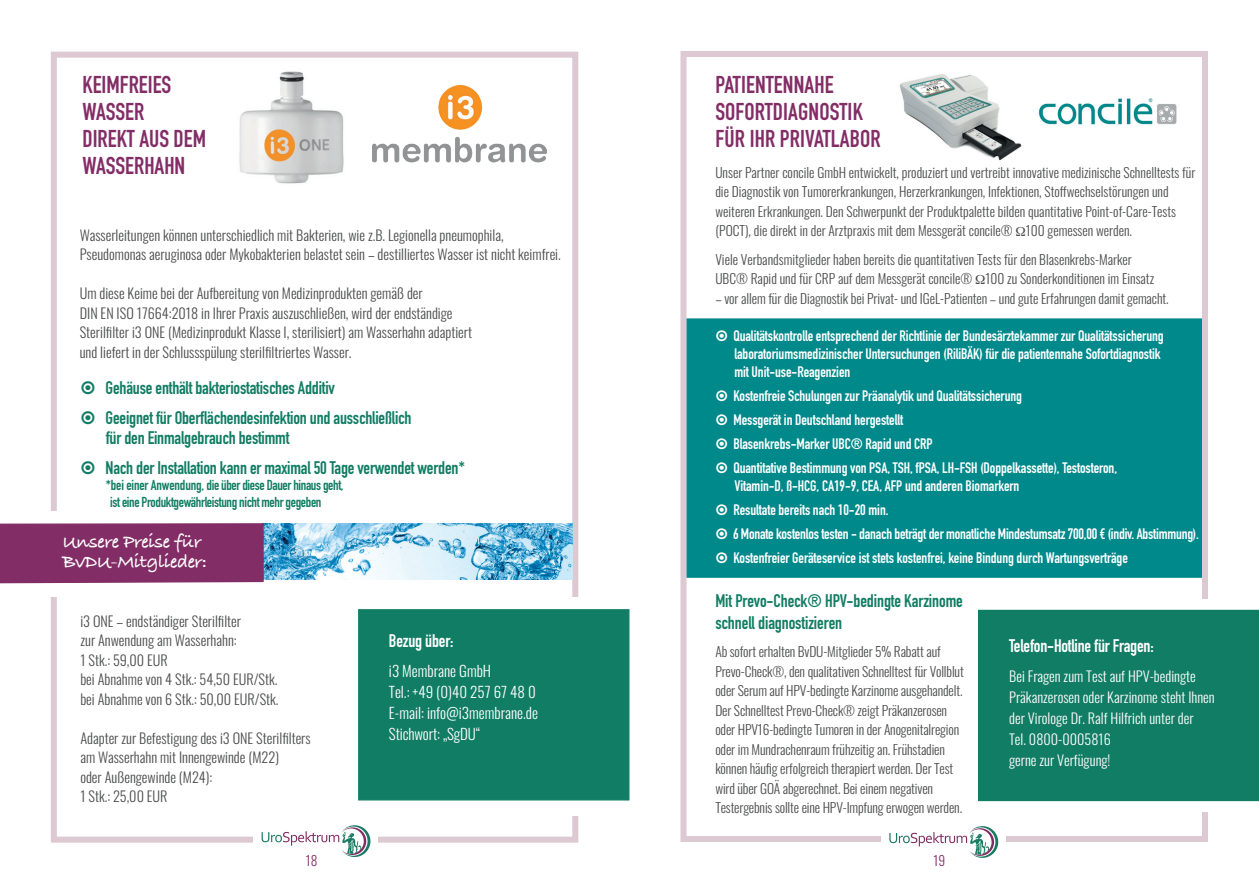
<style>
.page{position:relative;width:1259px;height:893px;background:#fff}
.page>*{position:absolute;margin:0;border:0;box-sizing:border-box;transform-origin:0 0}
.t1{font:700 24px/27px "DIN Condensed";color:#832d66}
.t2{font:700 19.5px/20.2px "Bradley Hand ITCTT";letter-spacing:-.02em;color:#fff}
.t3{font:700 18px/30px "DIN Condensed";letter-spacing:-.01em;color:#117d64}
.t4{font:700 18px "DIN Condensed";letter-spacing:-.01em;color:#fff}
.t5{font:700 15px/24px "DIN Condensed";letter-spacing:-.005em;color:#fff}
.t6{font:300 15px/21px "Oswald";color:#fff}
.t7{font:300 14.25px/19.5px "Oswald";color:#4b4c4d}
.t8{font:300 14.25px/21px "Oswald";color:#fff}
.t9{font:700 14.25px/16.5px "DIN Condensed";letter-spacing:-.025em;color:#117d64}
.t10{font:300 13.5px/19.5px "Oswald";letter-spacing:-.005em;color:#4b4c4d}
.t11{font:300 13.5px "Oswald";color:#832d66}
</style>
<div class="page">
<div style="left:51px;top:52px;width:527px;height:791px;border:6px solid #dcc9d1"></div>
<div style="left:564px;top:597px;width:23px;height:219px;background:#fff"></div>
<div style="left:253px;top:816px;width:125px;height:51px;background:#fff"></div>
<svg style="left:261px;top:825px;width:109px;height:32px"></svg>
<img style="left:372px;top:85px;width:174px;height:78px">
<img style="left:239px;top:71px;width:105px;height:113px">
<div style="left:358px;top:609px;width:271px;height:191px;background:#117d64;border:1px solid #117d64"></div>
<img style="left:264px;top:524px;width:309px;height:55px">
<div style="left:43px;top:512px;width:22px;height:85px;background:#fff"></div>
<div style="left:0;top:523px;width:264px;height:61px;background:#832d66"></div>
<div style="left:680px;top:51px;width:528px;height:791px;border:6px solid #dcc9d1"></div>
<div style="left:1193px;top:599px;width:23px;height:213px;background:#fff"></div>
<div style="left:881px;top:816px;width:124px;height:52px;background:#fff"></div>
<svg style="left:889px;top:826px;width:109px;height:32px"></svg>
<img style="left:1038px;top:98px;width:139px;height:26px">
<img style="left:899px;top:74px;width:123px;height:87px">
<div style="left:686px;top:318px;width:516px;height:260px;background:#00898b;border:1px solid #00898b"></div>
<div style="left:978px;top:610px;width:281px;height:191px;background:#117d64"></div>
<h1 class="t1" style="left:82px;top:71px;width:125px">KEIMFREIES<br>WASSER<br>DIREKT AUS DEM<br>WASSERHAHN</h1>
<p class="t7" style="left:80px;top:224px;width:482px">Wasserleitungen können unterschiedlich mit Bakterien, wie z.B. Legionella pneumophila,<br>Pseudomonas aeruginosa oder Mykobakterien belastet sein – destilliertes Wasser ist nicht keimfrei.</p>
<p class="t7" style="left:80px;top:282px;width:394px">Um diese Keime bei der Aufbereitung von Medizinprodukten gemäß der<br>DIN EN ISO 17664:2018 in Ihrer Praxis auszuschließen, wird der endständige Sterilfilter i3 ONE (Medizinprodukt Klasse I, sterilisiert) am Wasserhahn adaptiert und liefert in der Schlussspülung sterilfiltriertes Wasser.</p>
<h3 class="t3" style="left:106px;top:373px;width:307px">Gehäuse enthält bakteriostatisches Additiv<br>Geeignet für Oberflächendesinfektion und ausschließlich</h3>
<h3 class="t3" style="left:106px;top:422px;width:361px">für den Einmalgebrauch bestimmt<br>Nach der Installation kann er maximal 50 Tage verwendet werden*</h3>
<p class="t9" style="left:110px;top:477px;width:235px;text-indent:-4px">*bei einer Anwendung, die über diese Dauer hinaus geht, ist eine Produktgewährleistung nicht mehr gegeben</p>
<h2 class="t2" style="left:63px;top:531px;width:146px">Unsere Preise für<br>BvDU-Mitglieder:</h2>
<p class="t7" style="left:80px;top:610px;width:200px">i3 ONE – endständiger Sterilfilter<br>zur Anwendung am Wasserhahn:<br>1 Stk.: 59,00 EUR<br>bei Abnahme von 4 Stk.: 54,50 EUR/Stk. bei Abnahme von 6 Stk.: 50,00 EUR/Stk.</p>
<p class="t7" style="left:80px;top:727px;width:232px">Adapter zur Befestigung des i3 ONE Sterilfilters am Wasserhahn mit Innengewinde (M22)<br>oder Außengewinde (M24):<br>1 Stk.: 25,00 EUR</p>
<p class="t11" style="left:306px;top:848px;width:13px">18</p>
<h3 class="t4" style="left:389px;top:628px;width:66px">Bezug über:</h3>
<p class="t6" style="left:389px;top:658px;width:150px">i3 Membrane GmbH<br>Tel.: +49 (0)40 257 67 48 0<br>E-mail: info@i3membrane.de<br>Stichwort: „SgDU“</p>
<h1 class="t1" style="left:715px;top:71px;width:167px">PATIENTENNAHE<br>SOFORTDIAGNOSTIK<br>FÜR IHR PRIVATLABOR</h1>
<p class="t10" style="left:715px;top:161px;width:481px">Unser Partner concile GmbH entwickelt, produziert und vertreibt innovative medizinische Schnelltests für die Diagnostik von Tumorerkrankungen, Herzerkrankungen, Infektionen, Stoffwechselstörungen und weiteren Erkrankungen. Den Schwerpunkt der Produktpalette bilden quantitative Point-of-Care-Tests (POCT), die direkt in der Arztpraxis mit dem Messgerät concile® 100 gemessen werden.</p>
<p class="t10" style="left:715px;top:248px;width:440px">Viele Verbandsmitglieder haben bereits die quantitativen Tests für den Blasenkrebs-Marker<br>UBC® Rapid und für CRP auf dem Messgerät concile® 100 zu Sonderkonditionen im Einsatz</p>
<p class="t10" style="left:715px;top:287px;width:455px">– vor allem für die Diagnostik bei Privat- und IGeL-Patienten – und gute Erfahrungen damit gemacht.</p>
<p class="t5" style="left:733px;top:327px;width:432px;line-height:18px">Qualitätskontrolle entsprechend der Richtlinie der Bundesärztekammer zur Qualitätssicherung laboratoriumsmedizinischer Untersuchungen (RiliBÄK) für die patientennahe Sofortdiagnostik mit Unit-use-Reagenzien</p>
<p class="t5" style="left:733px;top:384px;width:385px">Kostenfreie Schulungen zur Präanalytik und Qualitätssicherung<br>Messgerät in Deutschland hergestellt<br>Blasenkrebs-Marker UBC® Rapid und CRP<br>Quantitative Bestimmung von PSA, TSH, fPSA, LH-FSH (Doppelkassette), Testosteron,</p>
<p class="t5" style="left:733px;top:474px;width:467px">Vitamin-D, ß-HCG, CA19-9, CEA, AFP und anderen Biomarkern<br>Resultate bereits nach 10-20 min.<br>6 Monate kostenlos testen - danach beträgt der monatliche Mindestumsatz 700,00 € (indiv. Abstimmung).<br>Kostenfreier Geräteservice ist stets kostenfrei, keine Bindung durch Wartungsverträge</p>
<h3 class="t3" style="left:715px;top:590px;width:249px;line-height:21.6px">Mit Prevo-Check® HPV-bedingte Karzinome schnell diagnostizieren</h3>
<p class="t10" style="left:715px;top:641px;width:250px">Ab sofort erhalten BvDU-Mitglieder 5% Rabatt auf Prevo-Check®, den qualitativen Schnelltest für Vollblut oder Serum auf HPV-bedingte Karzinome ausgehandelt.<br>Der Schnelltest Prevo-Check® zeigt Präkanzerosen oder HPV16-bedingte Tumoren in der Anogenitalregion oder im Mundrachenraum frühzeitig an. Frühstadien können häufig erfolgreich therapiert werden. Der Test wird über GOÄ abgerechnet. Bei einem negativen Testergebnis sollte eine HPV-Impfung erwogen werden.</p>
<h3 class="t4" style="left:1009px;top:633px;width:146px">Telefon-Hotline für Fragen:</h3>
<p class="t8" style="left:1009px;top:664px;width:207px">Bei Fragen zum Test auf HPV-bedingte<br>Präkanzerosen oder Karzinome steht Ihnen der Virologe Dr. Ralf Hilfrich unter der<br>Tel. 0800-0005816<br>gerne zur Verfügung!</p>
<p class="t11" style="left:933px;top:848px;width:13px">19</p>
</div>
